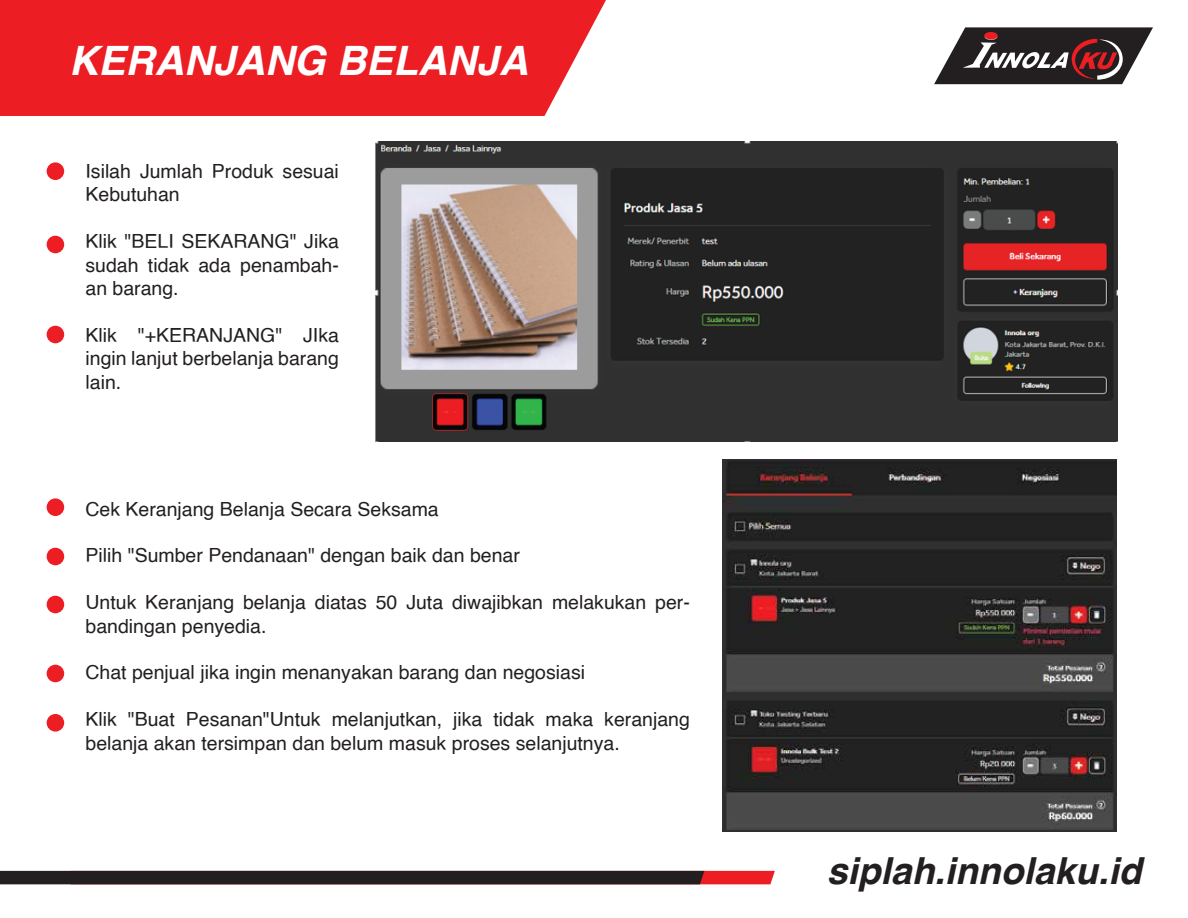
<style>
.page{position:relative;width:1188px;height:918px;background:#fff}
.page>*{position:absolute;margin:0;border:0;box-sizing:border-box;transform-origin:0 0}
.t1{font:italic 700 40.5px "Helvetica";color:#fff}
.t2{font:italic 700 37.2px "Helvetica";color:#231f20}
.t3{font:19.5px/23.4px "Helvetica";color:#231f20}
</style>
<div class="page">
<svg style="left:0;top:871px;width:775px;height:13px;background:#361f21"></svg>
<div style="left:0;top:0;width:606px;height:116px;background:#ed1d24"></div>
<svg style="left:934px;top:27px;width:219px;height:57px"></svg>
<div style="left:47px;top:162px;width:17px;height:18px;background:#ed1d24;border-radius:50%"></div>
<div style="left:47px;top:236px;width:17px;height:17px;background:#ed1d24;border-radius:50%"></div>
<div style="left:47px;top:326px;width:17px;height:17px;background:#ed1d24;border-radius:50%"></div>
<div style="left:47px;top:498px;width:17px;height:18px;background:#ed1d24;border-radius:50%"></div>
<div style="left:47px;top:548px;width:17px;height:17px;background:#ed1d24;border-radius:50%"></div>
<div style="left:47px;top:596px;width:17px;height:17px;background:#ed1d24;border-radius:50%"></div>
<div style="left:47px;top:665px;width:17px;height:17px;background:#ed1d24;border-radius:50%"></div>
<div style="left:47px;top:714px;width:17px;height:18px;background:#ed1d24;border-radius:50%"></div>
<img style="left:375px;top:141px;width:742px;height:301px">
<img style="left:723px;top:459px;width:394px;height:373px">
<h1 class="t1" style="left:69px;top:27px;width:460px">KERANJANG BELANJA</h1>
<p class="t3" style="left:86px;top:160px;width:255px">Isilah Jumlah Produk sesuai<br>Kebutuhan</p>
<p class="t3" style="left:86px;top:230px;width:255px;text-align:justify">Klik "BELI SEKARANG" Jika sudah tidak ada penambah&shy;an barang.</p>
<p class="t3" style="left:86px;top:324px;width:255px;text-align:justify">Klik "+KERANJANG" JIka ingin lanjut berbelanja barang lain.</p>
<p class="t3" style="left:86px;top:498px;width:355px">Cek Keranjang Belanja Secara Seksama</p>
<p class="t3" style="left:86px;top:544px;width:436px">Pilih "Sumber Pendanaan" dengan baik dan benar</p>
<p class="t3" style="left:86px;top:591px;width:606px">Untuk Keranjang belanja diatas 50 Juta diwajibkan melakukan per&shy;bandingan penyedia.</p>
<p class="t3" style="left:86px;top:661px;width:501px">Chat penjual jika ingin menanyakan barang dan negosiasi</p>
<p class="t3" style="left:86px;top:708px;width:606px">Klik "Buat Pesanan"Untuk melanjutkan, jika tidak maka keranjang belanja akan tersimpan dan belum masuk proses selanjutnya.</p>
<h2 class="t2" style="left:827px;top:841px;width:316px">siplah.innolaku.id</h2>
</div>
